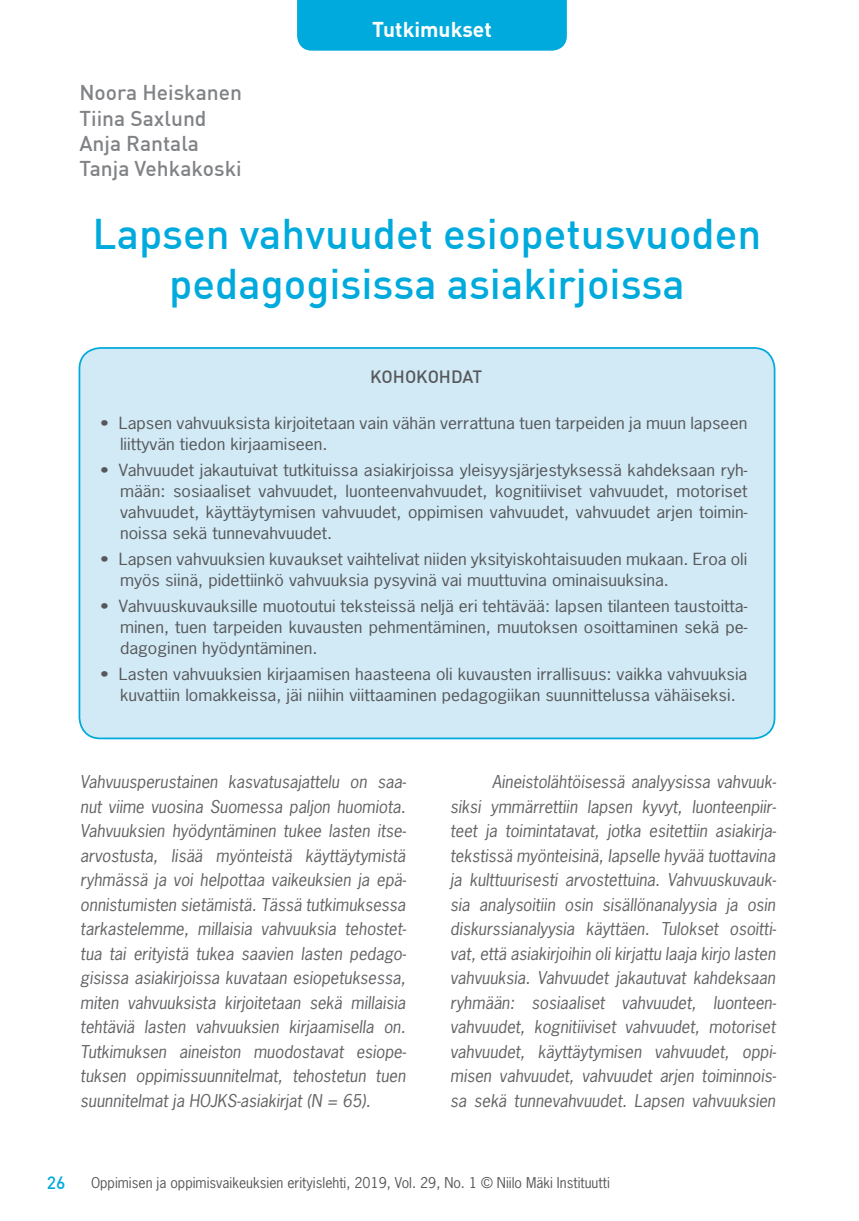
<style>
.page{position:relative;width:859px;height:1221px;background:#fff}
.page>*{position:absolute;margin:0;border:0;box-sizing:border-box;transform-origin:0 0}
.Jutun_pääotsikko{font:500 42px/50.4px "DIN Pro";color:#00aadc;text-align:center}
.Artikkelin_Kirjoitta{font:500 21px/25.2px "DIN Pro";color:#808285}
.osio{font:700 21px "DIN Pro";color:#fff}
.Kohokohdat_otsikko{font:500 17.5px "DIN Pro";color:#57585a}
.t1{font:500 17.5px "DIN Pro";color:#00aadc}
.Tiivistelmä_sis{font:italic 16.62px/24.5px "News Gothic Std";color:#636366;text-align:justify}
.Tiivistelmä{font:italic 16.62px/24.5px "News Gothic Std";color:#636366;text-align:justify}
.t2{font:15.75px/21px "News Gothic Std";color:#57585a;scale:1.12 1}
.t3{font:14px "News Gothic Std";color:#57585a}
</style>
<div class="page">
<div style="left:79px;top:348px;width:695px;height:390px;background:#d1eaf6;border-radius:21px"></div>
<div style="left:78px;top:347px;width:697px;height:392px;border:2px solid #00aadc;border-radius:21px"></div>
<div style="left:297px;top:0;width:269px;height:51px;background:#00aadc"></div>
<p class="osio" style="left:372px;top:16px;width:121px">Tutkimukset</p>
<p class="Artikkelin_Kirjoitta" style="left:79px;top:80px;width:164px">Noora Heiskanen<br>Tiina Saxlund<br>Anja Rantala<br>Tanja Vehkakoski</p>
<p class="Jutun_pääotsikko" style="left:93px;top:207px;width:670px">Lapsen vahvuudet esiopetusvuoden pedagogisissa asiakirjoissa</p>
<p class="Kohokohdat_otsikko" style="left:370px;top:365px;width:113px">KOHOKOHDAT</p>
<p class="t2" style="left:120px;top:412px;width:561px;text-indent:-20px">• Lapsen vahvuuksista kirjoitetaan vain vähän verrattuna tuen tarpeiden ja muun lapseen liittyvän tiedon kirjaamiseen.</p>
<p class="t2" style="left:120px;top:459px;width:561px;text-align:justify;text-indent:-20px">• Vahvuudet jakautuivat tutkituissa asiakirjoissa yleisyysjärjestyksessä kahdeksaan ryh&shy;mään: sosiaaliset vahvuudet, luonteenvahvuudet, kognitiiviset vahvuudet, motoriset vahvuudet, käyttäytymisen vahvuudet, oppimisen vahvuudet, vahvuudet arjen toimin&shy;noissa sekä tunnevahvuudet.</p>
<p class="t2" style="left:120px;top:548px;width:561px;text-indent:-20px">• Lapsen vahvuuksien kuvaukset vaihtelivat niiden yksityiskohtaisuuden mukaan. Eroa oli myös siinä, pidettiinkö vahvuuksia pysyvinä vai muuttuvina ominaisuuksina.</p>
<p class="t2" style="left:120px;top:595px;width:561px;text-align:justify;text-indent:-20px">• Vahvuuskuvauksille muotoutui teksteissä neljä eri tehtävää: lapsen tilanteen taustoitta&shy;minen, tuen tarpeiden kuvausten pehmentäminen, muutoksen osoittaminen sekä pe&shy;dagoginen hyödyntäminen.</p>
<p class="t2" style="left:100px;top:663px;width:579px;text-align:center">• Lasten vahvuuksien kirjaamisen haasteena oli kuvausten irrallisuus: vaikka vahvuuksia kuvattiin lomakkeissa, jäi niihin viittaaminen pedagogiikan suunnittelussa vähäiseksi.</p>
<p class="Tiivistelmä" style="left:80px;top:770px;width:327px">Vahvuusperustainen kasvatusajattelu on saa&shy;nut viime vuosina Suomessa paljon huomiota.<br>Vahvuuksien hyödyntäminen tukee lasten itse&shy;arvostusta, lisää myönteistä käyttäytymistä ryhmässä ja voi helpottaa vaikeuksien ja epä&shy;onnistumisten sietämistä. Tässä tutkimuksessa tarkastelemme, millaisia vahvuuksia tehostet&shy;tua tai erityistä tukea saavien lasten pedago&shy;gisissa asiakirjoissa kuvataan esiopetuksessa, miten vahvuuksista kirjoitetaan sekä millaisia tehtäviä lasten vahvuuksien kirjaamisella on.<br>Tutkimuksen aineiston muodostavat esiope&shy;tuksen oppimissuunnitelmat, tehostetun tuen suunnitelmat ja HOJKS-asiakirjat (N = 65).</p>
<p class="Tiivistelmä_sis" style="left:450px;top:770px;width:327px;text-indent:42px">Aineistolähtöisessä analyysissa vahvuuk&shy;siksi ymmärrettiin lapsen kyvyt, luonteenpiir&shy;teet ja toimintatavat, jotka esitettiin asiakirja&shy;tekstissä myönteisinä, lapselle hyvää tuottavina ja kulttuurisesti arvostettuina. Vahvuuskuvauk&shy;sia analysoitiin osin sisällönanalyysia ja osin diskurssianalyysia käyttäen. Tulokset osoitti&shy;vat, että asiakirjoihin oli kirjattu laaja kirjo lasten vahvuuksia. Vahvuudet jakautuvat kahdeksaan ryhmään: sosiaaliset vahvuudet, luonteen&shy;vahvuudet, kognitiiviset vahvuudet, motoriset vahvuudet, käyttäytymisen vahvuudet, oppi&shy;misen vahvuudet, vahvuudet arjen toiminnois&shy;sa sekä tunnevahvuudet. Lapsen vahvuuksien</p>
<p class="t1" style="left:47px;top:1171px;width:20px">26</p>
<p class="t3" style="left:91px;top:1173px;width:520px">Oppimisen ja oppimisvaikeuksien erityislehti, 2019, Vol. 29, No. 1 © Niilo Mäki Instituutti</p>
</div>
